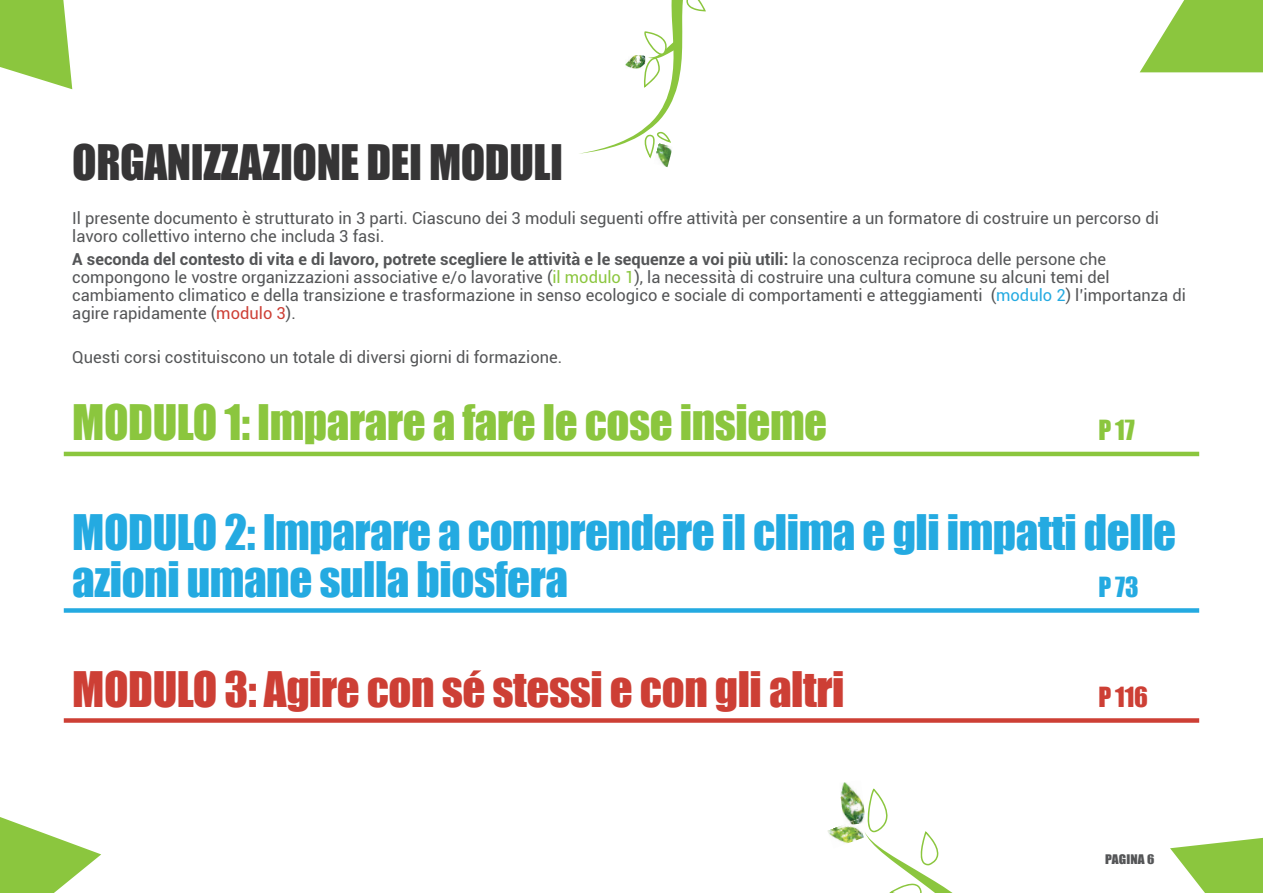
<style>
.page{position:relative;width:1263px;height:893px;background:#fff}
.page>*{position:absolute;margin:0;border:0;box-sizing:border-box;transform-origin:0 0}
.Titre_Module_1-2-3{font:45px/46.5px "Impact";letter-spacing:-.01em;color:#24aae1}
.Titre_Module_1-2-3-2{font:45px "Impact";letter-spacing:-.01em;color:#cd3f35}
.Titre_Module_1-2-3-3{font:45px "Impact";letter-spacing:-.01em;color:#8bc63e}
.t1{font:45px "Impact";letter-spacing:-.01em;color:#363536}
.Titre_Module_1-2-3-4{font:25.5px "Impact";color:#cd3f35}
.Titre_Module_1-2-3-5{font:25.5px "Impact";color:#8bc63e}
.Titre_Module_1-2-3-6{font:25.5px "Impact";color:#24aae1}
.Paragraphe{font:16.5px/18px "Roboto";color:#545557}
.t2{font:12.15px "Impact";letter-spacing:.01em;color:#545557;scale:1.11 1}
.s1{font-weight:700}
.s2{color:#8bc63e}
.s3{color:#24aae1}
.s4{color:#cd3f35}
</style>
<div class="page">
<svg style="left:0;top:0;width:72px;height:89px"></svg>
<svg style="left:0;top:817px;width:101px;height:76px"></svg>
<svg style="left:1140px;top:0;width:123px;height:72px"></svg>
<svg style="left:1170px;top:837px;width:93px;height:56px"></svg>
<hr style="left:64px;top:452px;width:1135px;height:4px;background:#8bc63e">
<div style="left:64px;top:608px;width:1135px;height:5px;background:#24aae1"></div>
<div style="left:64px;top:718px;width:1135px;height:5px;background:#cd3f35"></div>
<img style="left:827px;top:825px;width:37px;height:19px">
<svg style="left:865px;top:788px;width:88px;height:105px"></svg>
<img style="left:840px;top:782px;width:26px;height:42px">
<img style="left:844px;top:819px;width:15px;height:6px">
<img style="left:659px;top:159px;width:11px;height:8px">
<svg style="left:579px;top:0;width:127px;height:159px"></svg>
<img style="left:625px;top:55px;width:20px;height:14px">
<p class="t1" style="left:72px;top:127px;width:492px">ORGANIZZAZIONE DEI MODULI</p>
<p class="Paragraphe" style="left:72px;top:209px;width:1088px">Il presente documento è strutturato in 3 parti. Ciascuno dei 3 moduli seguenti offre attività per consentire a un formatore di costruire un percorso di lavoro collettivo interno che includa 3 fasi.</p>
<p class="Paragraphe" style="left:72px;top:249px;width:1115px"><span class="s1">A seconda del contesto di vita e di lavoro, potrete scegliere le attività e le sequenze a voi più utili:</span> la conoscenza reciproca delle persone che compongono le vostre organizzazioni associative e/o lavorative (<span class="s2">il modulo 1</span>), la necessità di costruire una cultura comune su alcuni temi del cambiamento climatico e della transizione e trasformazione in senso ecologico e sociale di comportamenti e atteggiamenti (<span class="s3">modulo 2</span>) l’importanza di agire rapidamente (<span class="s4">modulo 3</span>).</p>
<p class="Paragraphe" style="left:72px;top:348px;width:491px">Questi corsi costituiscono un totale di diversi giorni di formazione.</p>
<p class="Titre_Module_1-2-3-3" style="left:72px;top:388px;width:756px">MODULO 1: Imparare a fare le cose insieme</p>
<p class="Titre_Module_1-2-3-5" style="left:1098px;top:411px;width:38px">P 17</p>
<p class="Titre_Module_1-2-3" style="left:72px;top:508px;width:1105px">MODULO 2: Imparare a comprendere il clima e gli impatti delle azioni umane sulla biosfera</p>
<p class="Titre_Module_1-2-3-6" style="left:1098px;top:567px;width:42px">P 73</p>
<p class="Titre_Module_1-2-3-2" style="left:72px;top:654px;width:774px">MODULO 3: Agire con sé stessi e con gli altri</p>
<p class="Titre_Module_1-2-3-4" style="left:1098px;top:677px;width:51px">P 116</p>
<p class="t2" style="left:1105px;top:850px;width:46px">PAGINA 6</p>
</div>
